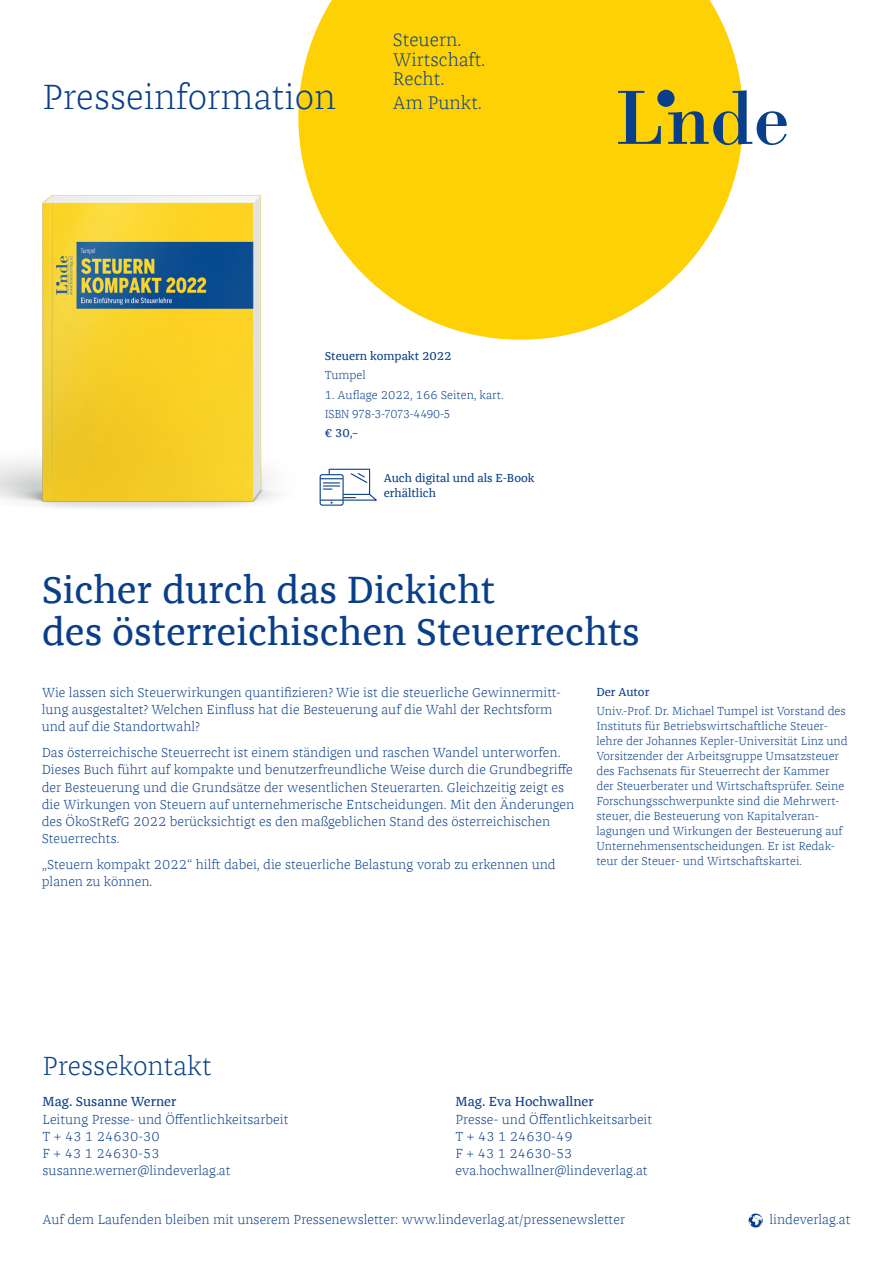
<style>
.page{position:relative;width:893px;height:1263px;background:#fff}
.page>*{position:absolute;margin:0;border:0;box-sizing:border-box;transform-origin:0 0}
.Headline{font:39px/42px "Franziska Offc Pro";color:#093f8a}
.Headline-2{font:300 36px "Franziska Offc Pro";color:#093f8a}
.Headline-3{font:300 27px "Franziska Offc Pro";color:#093f8a}
.t1{font:300 18.75px/19.5px "Franziska Offc Pro";color:#093f8a}
.Fließtext{font:300 13.5px/17.2px "Franziska Offc Pro";color:#093f8a}
.Autorentext_bibiogra{font:300 12px/15px "Franziska Offc Pro";color:#093f8a}
.Autorentext_bibiogra-2{font:12px/14.4px "Franziska Offc Pro";color:#093f8a}
.Autorentext_bibiogra-3{font:300 12px "Franziska Offc Pro";letter-spacing:-.055em;color:#093f8a;scale:.96 1}
.s1{font-weight:400}
</style>
<div class="page">
<svg style="left:298px;top:0;width:444px;height:340px;background:#fed621"></svg>
<svg style="left:618px;top:91px;width:43px;height:53px;background:#b0a22f"></svg>
<svg style="left:668px;top:90px;width:119px;height:55px"></svg>
<div style="left:657px;top:90px;width:18px;height:17px;background:#093f8a;border-radius:50%"></div>
<svg style="left:749px;top:1213px;width:14px;height:14px"></svg>
<img style="left:0;top:175px;width:470px;height:333px">
<p class="Headline-2" style="left:43px;top:75px;width:295px">Presseinformation</p>
<p class="t1" style="left:393px;top:30px;width:94px">Steuern.<br>Wirtschaft.<br>Recht.</p>
<p class="t1" style="left:393px;top:92px;width:91px">Am Punkt.</p>
<p class="Autorentext_bibiogra-2" style="left:325px;top:349px;width:128px">Steuern kompakt 2022</p>
<p class="Autorentext_bibiogra" style="left:325px;top:368px;width:42px">Tumpel</p>
<p class="Autorentext_bibiogra" style="left:325px;top:387px;width:180px">1. Auflage 2022, 166 Seiten, kart.</p>
<p class="Autorentext_bibiogra-3" style="left:325px;top:406px;width:133px">ISBN 978-3-7073-4490-5</p>
<p class="Autorentext_bibiogra-2" style="left:325px;top:426px;width:35px">€ 30,–</p>
<p class="Autorentext_bibiogra-2" style="left:384px;top:471px;width:152px">Auch digital und als E-Book erhältlich</p>
<p class="Headline" style="left:42px;top:568px;width:600px">Sicher durch das Dickicht<br>des österreichischen Steuerrechts</p>
<p class="Fließtext" style="left:42px;top:683px;width:521px">Wie lassen sich Steuerwirkungen quantifizieren? Wie ist die steuerliche Gewinnermitt&shy;lung ausgestaltet? Welchen Einfluss hat die Besteuerung auf die Wahl der Rechtsform und auf die Standortwahl?</p>
<p class="Fließtext" style="left:42px;top:744px;width:534px">Das österreichische Steuerrecht ist einem ständigen und raschen Wandel unterworfen.<br>Dieses Buch führt auf kompakte und benutzerfreundliche Weise durch die Grundbegriffe der Besteuerung und die Grundsätze der wesentlichen Steuerarten. Gleichzeitig zeigt es die Wirkungen von Steuern auf unternehmerische Entscheidungen. Mit den Änderungen des ÖkoStRefG 2022 berücksichtigt es den maßgeblichen Stand des österreichischen Steuerrechts.</p>
<p class="Fließtext" style="left:42px;top:856px;width:516px">„Steuern kompakt 2022“ hilft dabei, die steuerliche Belastung vorab zu erkennen und planen zu können.</p>
<p class="Autorentext_bibiogra-2" style="left:596px;top:684px;width:55px">Der Autor</p>
<p class="Autorentext_bibiogra" style="left:596px;top:703px;width:253px">Univ.-Prof. Dr. Michael Tumpel ist Vorstand des Instituts für Betriebswirtschaftliche Steuer&shy;lehre der Johannes Kepler-Universität Linz und Vorsitzender der Arbeitsgruppe Umsatzsteuer des Fachsenats für Steuerrecht der Kammer der Steuerberater und Wirtschaftsprüfer. Seine Forschungsschwerpunkte sind die Mehrwert&shy;steuer, die Besteuerung von Kapitalveran&shy;lagungen und Wirkungen der Besteuerung auf Unternehmensentscheidungen. Er ist Redak&shy;teur der Steuer- und Wirtschaftskartei.</p>
<p class="Headline-3" style="left:43px;top:1049px;width:170px">Pressekontakt</p>
<p class="Fließtext" style="left:43px;top:1093px;width:247px"><span class="s1">Mag. Susanne Werner<br></span>Leitung Presse- und Öffentlichkeitsarbeit<br>T + 43 1 24630-30<br>F + 43 1 24630-53 susanne.werner@lindeverlag.at</p>
<p class="Fließtext" style="left:456px;top:1093px;width:198px"><span class="s1">Mag. Eva Hochwallner<br></span>Presse- und Öffentlichkeitsarbeit<br>T + 43 1 24630-49<br>F + 43 1 24630-53 eva.hochwallner@lindeverlag.at</p>
<p class="Fließtext" style="left:43px;top:1211px;width:584px">Auf dem Laufenden bleiben mit unserem Pressenewsletter: www.lindeverlag.at/pressenewsletter</p>
<p class="Fließtext" style="left:769px;top:1211px;width:83px">lindeverlag.at</p>
</div>
